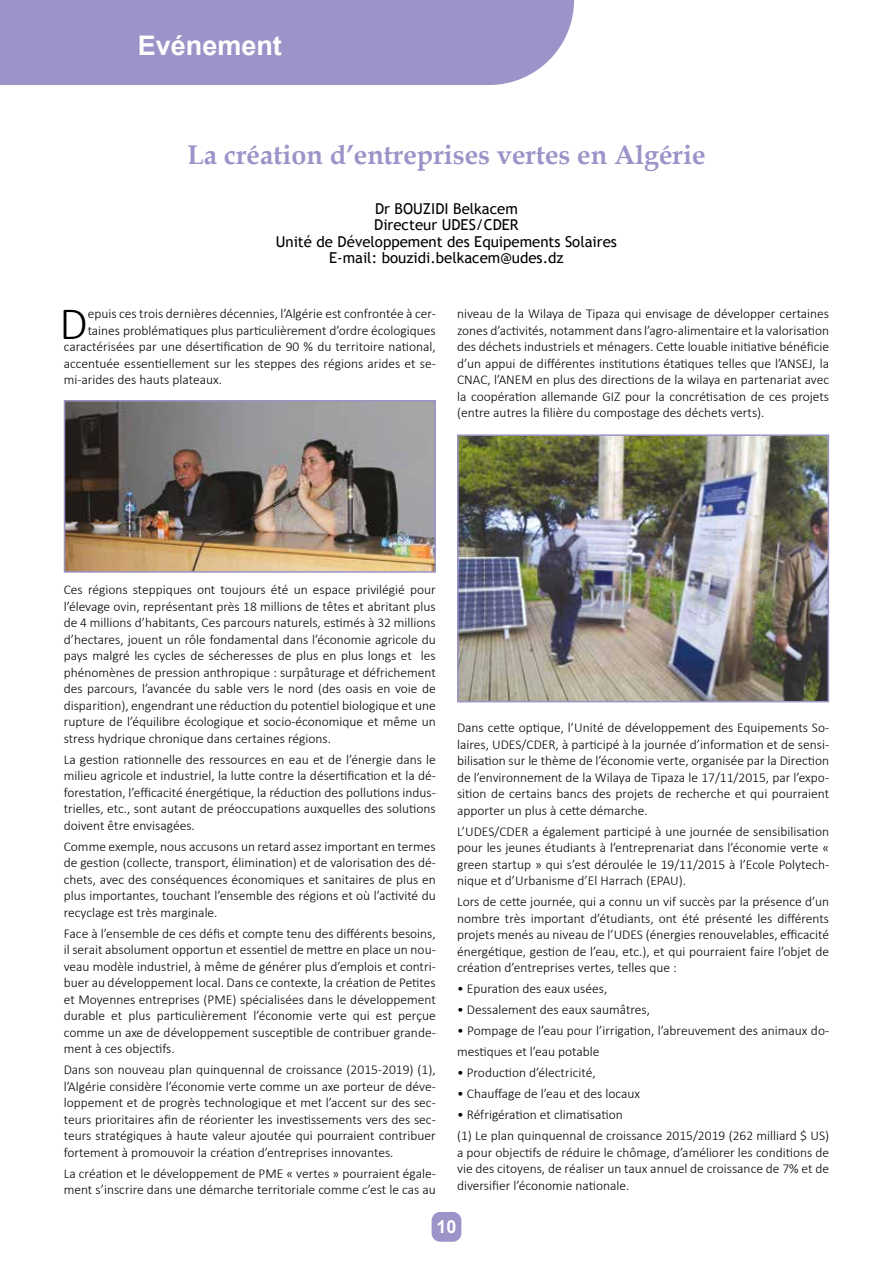
<style>
.page{position:relative;width:893px;height:1263px;background:#fff}
.page>*{position:absolute;margin:0;border:0;box-sizing:border-box;transform-origin:0 0}
.t1{font:300 46.65px "Calibri";color:#000}
.t2{font:700 27px "Book Antiqua";color:#9b94c8}
.t3{font:700 27px "Arial";color:#fff}
.t4{font:700 18px "Arial";color:#fff}
.t5{font:15px/16.5px "Trebuchet MS";color:#000;text-align:center}
.t6{font:300 13.5px/16.5px "Calibri";color:#000;text-align:justify}
</style>
<div class="page">
<div style="left:0;top:0;width:574px;height:85px;background:#9b94c8"></div>
<div style="left:432px;top:1212px;width:29px;height:30px;background:#9b94c8;border-radius:9px"></div>
<img style="left:67px;top:403px;width:366px;height:167px">
<div style="left:64px;top:400px;width:372px;height:173px;border:2px solid #9b94c8"></div>
<img style="left:460px;top:437px;width:366px;height:262px">
<div style="left:457px;top:434px;width:372px;height:268px;border:2px solid #9b94c8"></div>
<h2 class="t3" style="left:138px;top:27px;width:146px">Evénement</h2>
<h2 class="t2" style="left:187px;top:136px;width:520px">La création d’entreprises vertes en Algérie</h2>
<p class="t5" style="left:276px;top:200px;width:343px">Dr BOUZIDI Belkacem<br>Directeur UDES/CDER<br>Unité de Développement des Equipements Solaires<br>E-mail: bouzidi.belkacem@udes.dz</p>
<h1 class="t1" style="left:59px;top:295px;width:30px">D</h1>
<p class="t6" style="left:88px;top:306px;width:350px">epuis ces trois dernières décennies, l’Algérie est confrontée à cer-</p>
<p class="t6" style="left:88px;top:322px;width:350px">taines problématiques plus particulièrement d’ordre écologiques</p>
<p class="t6" style="left:64px;top:339px;width:374px">caractérisées par une désertification de 90 % du territoire national,</p>
<p class="t6" style="left:64px;top:355px;width:374px">accentuée essentiellement sur les steppes des régions arides et se-</p>
<p class="t6" style="left:64px;top:372px;width:160px">mi-arides des hauts plateaux.</p>
<p class="t6" style="left:457px;top:305px;width:374px">niveau de la Wilaya de Tipaza qui envisage de développer certaines zones d’activités, notamment dans l’agro-alimentaire et la valorisation des déchets industriels et ménagers. Cette louable initiative bénéficie d’un appui de différentes institutions étatiques telles que l’ANSEJ, la CNAC, l’ANEM en plus des directions de la wilaya en partenariat avec la coopération allemande GIZ pour la concrétisation de ces projets (entre autres la filière du compostage des déchets verts).</p>
<p class="t6" style="left:64px;top:582px;width:374px">Ces régions steppiques ont toujours été un espace privilégié pour l’élevage ovin, représentant près 18 millions de têtes et abritant plus de 4 millions d’habitants, Ces parcours naturels, estimés à 32 millions d’hectares, jouent un rôle fondamental dans l’économie agricole du pays malgré les cycles de sécheresses de plus en plus longs et les phénomènes de pression anthropique : surpâturage et défrichement des parcours, l’avancée du sable vers le nord (des oasis en voie de disparition), engendrant une réduction du potentiel biologique et une rupture de l’équilibre écologique et socio-économique et même un stress hydrique chronique dans certaines régions.</p>
<p class="t6" style="left:64px;top:751px;width:374px">La gestion rationnelle des ressources en eau et de l’énergie dans le milieu agricole et industriel, la lutte contre la désertification et la dé&shy;forestation, l’efficacité énergétique, la réduction des pollutions indus&shy;trielles, etc., sont autant de préoccupations auxquelles des solutions doivent être envisagées.</p>
<p class="t6" style="left:64px;top:838px;width:374px">Comme exemple, nous accusons un retard assez important en termes de gestion (collecte, transport, élimination) et de valorisation des dé&shy;chets, avec des conséquences économiques et sanitaires de plus en plus importantes, touchant l’ensemble des régions et où l’activité du recyclage est très marginale.</p>
<p class="t6" style="left:64px;top:925px;width:374px">Face à l’ensemble de ces défis et compte tenu des différents besoins, il serait absolument opportun et essentiel de mettre en place un nou&shy;veau modèle industriel, à même de générer plus d’emplois et contri&shy;buer au développement local. Dans ce contexte, la création de Petites et Moyennes entreprises (PME) spécialisées dans le développement durable et plus particulièrement l’économie verte qui est perçue comme un axe de développement susceptible de contribuer grande&shy;ment à ces objectifs.</p>
<p class="t6" style="left:64px;top:1061px;width:374px">Dans son nouveau plan quinquennal de croissance (2015-2019) (1), l’Algérie considère l’économie verte comme un axe porteur de déve&shy;loppement et de progrès technologique et met l’accent sur des sec&shy;teurs prioritaires afin de réorienter les investissements vers des sec&shy;teurs stratégiques à haute valeur ajoutée qui pourraient contribuer fortement à promouvoir la création d’entreprises innovantes.</p>
<p class="t6" style="left:64px;top:1165px;width:374px">La création et le développement de PME « vertes » pourraient égale&shy;ment s’inscrire dans une démarche territoriale comme c’est le cas au</p>
<p class="t6" style="left:457px;top:719px;width:374px">Dans cette optique, l’Unité de développement des Equipements So&shy;laires, UDES/CDER, à participé à la journée d’information et de sensi&shy;bilisation sur le thème de l’économie verte, organisée par la Direction de l’environnement de la Wilaya de Tipaza le 17/11/2015, par l’expo&shy;sition de certains bancs des projets de recherche et qui pourraient apporter un plus à cette démarche.</p>
<p class="t6" style="left:457px;top:823px;width:374px">L’UDES/CDER a également participé à une journée de sensibilisation pour les jeunes étudiants à l’entreprenariat dans l’économie verte « green startup » qui s’est déroulée le 19/11/2015 à l’Ecole Polytech&shy;nique et d’Urbanisme d’El Harrach (EPAU).</p>
<p class="t6" style="left:457px;top:893px;width:374px">Lors de cette journée, qui a connu un vif succès par la présence d’un nombre très important d’étudiants, ont été présenté les différents projets menés au niveau de l’UDES (énergies renouvelables, efficacité énergétique, gestion de l’eau, etc.), et qui pourraient faire l’objet de création d’entreprises vertes, telles que :</p>
<p class="t6" style="left:457px;top:980px;width:152px">• Epuration des eaux usées,</p>
<p class="t6" style="left:457px;top:1001px;width:195px">• Dessalement des eaux saumâtres,</p>
<p class="t6" style="left:457px;top:1020px;width:374px;line-height:21px">• Pompage de l’eau pour l’irrigation, l’abreuvement des animaux do&shy;mestiques et l’eau potable</p>
<p class="t6" style="left:457px;top:1064px;width:140px">• Production d’électricité,</p>
<p class="t6" style="left:457px;top:1085px;width:184px">• Chauffage de l’eau et des locaux</p>
<p class="t6" style="left:457px;top:1104px;width:374px;line-height:21px">• Réfrigération et climatisation<br>(1) Le plan quinquennal de croissance 2015/2019 (262 milliard $ US)</p>
<p class="t6" style="left:457px;top:1144px;width:374px">a pour objectifs de réduire le chômage, d’améliorer les conditions de vie des citoyens, de réaliser un taux annuel de croissance de 7% et de diversifier l’économie nationale.</p>
<h3 class="t4" style="left:436px;top:1215px;width:22px">10</h3>
</div>
